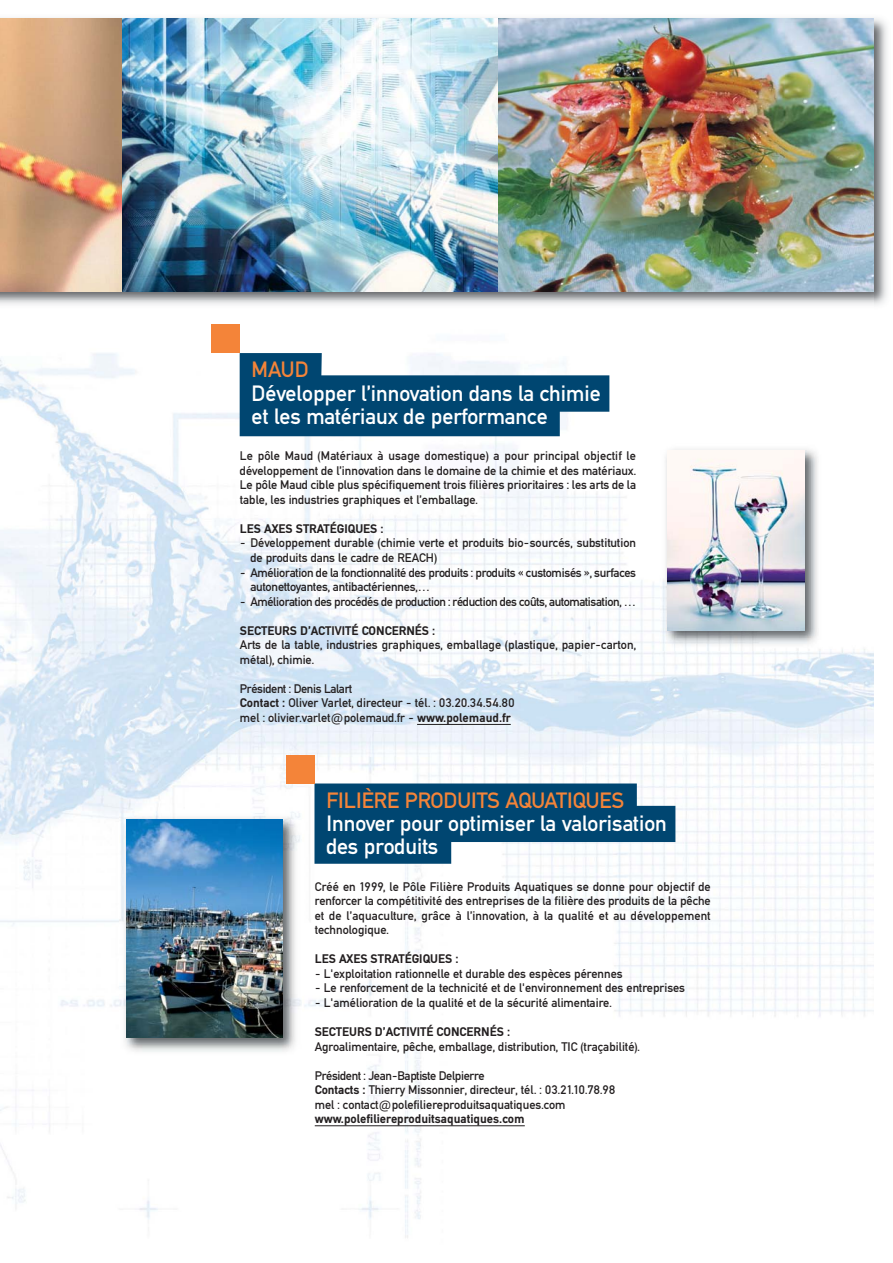
<style>
.page{position:relative;width:893px;height:1263px;background:#fff}
.page>*{position:absolute;margin:0;border:0;box-sizing:border-box;transform-origin:0 0}
.t1{font:23.25px/23.2px "DIN Mittel EF";color:#fff}
.t2{font:23.25px "DIN Mittel EF";color:#f48439}
.t3{font:13.05px/14.5px "DIN Mittel EF";color:#231f20}
.t4{font:700 13.05px "DIN Mittel EF";color:#231f20}
.t5{font:13.05px/14.5px "DIN Mittel EF";letter-spacing:-.02em;color:#231f20}
.t6{font:13.05px "DIN Mittel EF";letter-spacing:-.025em;color:#231f20}
.s1{font-weight:700}
</style>
<div class="page">
<img style="left:0;top:353px;width:873px;height:885px">
<img style="left:0;top:291px;width:873px;height:14px">
<svg style="left:240px;top:353px;width:369px;height:83px"></svg>
<hr style="left:417px;top:724px;width:94px;height:1px;background:#231f20">
<svg style="left:314px;top:783px;width:361px;height:81px"></svg>
<hr style="left:315px;top:1125px;width:210px;height:1px;background:#231f20">
<div style="left:286px;top:755px;width:28px;height:28px;background:#f48439"></div>
<div style="left:211px;top:324px;width:29px;height:29px;background:#f48439"></div>
<img style="left:498px;top:19px;width:376px;height:272px">
<img style="left:120px;top:813px;width:182px;height:243px">
<img style="left:127px;top:819px;width:156px;height:218px">
<img style="left:122px;top:19px;width:376px;height:272px">
<img style="left:661px;top:443px;width:163px;height:207px">
<img style="left:667px;top:450px;width:138px;height:181px">
<svg style="left:0;top:19px;width:122px;height:272px;background:#d0a37f"></svg>
<h1 class="t2" style="left:252px;top:362px;width:58px">MAUD</h1>
<h1 class="t1" style="left:252px;top:383px;width:351px">Développer l’innovation dans la chimie et les matériaux de performance</h1>
<p class="t3" style="left:240px;top:450px;width:398px;text-align:justify">Le pôle Maud (Matériaux à usage domestique) a pour principal objectif le développement de l’innovation dans le domaine de la chimie et des matériaux.<br>Le pôle Maud cible plus spécifiquement trois filières prioritaires : les arts de la table, les industries graphiques et l’emballage.</p>
<p class="t4" style="left:240px;top:524px;width:145px">LES AXES STRATÉGIQUES :</p>
<p class="t3" style="left:250px;top:537px;width:387px;text-indent:-10px">- Développement durable (chimie verte et produits bio-sourcés, substitution de produits dans le cadre de REACH)</p>
<p class="t5" style="left:250px;top:566px;width:387px;text-indent:-10px">- Amélioration de la fonctionnalité des produits : produits « customisés », surfaces autonettoyantes, antibactériennes,…</p>
<p class="t6" style="left:240px;top:597px;width:398px">- Amélioration des procédés de production : réduction des coûts, automatisation, …</p>
<p class="t4" style="left:240px;top:626px;width:197px">SECTEURS D’ACTIVITÉ CONCERNÉS :</p>
<p class="t3" style="left:240px;top:639px;width:398px">Arts de la table, industries graphiques, emballage (plastique, papier-carton, métal), chimie.</p>
<p class="t3" style="left:240px;top:683px;width:276px">Président : Denis Lalart<br><span class="s1">Contact :</span> Oliver Varlet, directeur - tél. : 03.20.34.54.80 mel : olivier.varlet@polemaud.fr - <span class="s1">www.polemaud.fr</span></p>
<h1 class="t2" style="left:326px;top:792px;width:299px">FILIÈRE PRODUITS AQUATIQUES</h1>
<h1 class="t1" style="left:326px;top:814px;width:342px">Innover pour optimiser la valorisation des produits</h1>
<p class="t3" style="left:315px;top:880px;width:398px;text-align:justify">Créé en 1999, le Pôle Filière Produits Aquatiques se donne pour objectif de renforcer la compétitivité des entreprises de la filière des produits de la pêche et de l’aquaculture, grâce à l’innovation, à la qualité et au développement technologique.</p>
<p class="t4" style="left:315px;top:955px;width:145px">LES AXES STRATÉGIQUES :</p>
<p class="t3" style="left:315px;top:967px;width:309px">- L'exploitation rationnelle et durable des espèces pérennes</p>
<p class="t3" style="left:315px;top:982px;width:372px">- Le renforcement de la technicité et de l'environnement des entreprises</p>
<p class="t3" style="left:315px;top:996px;width:298px">- L'amélioration de la qualité et de la sécurité alimentaire.</p>
<p class="t4" style="left:315px;top:1027px;width:197px">SECTEURS D’ACTIVITÉ CONCERNÉS :</p>
<p class="t3" style="left:315px;top:1040px;width:327px">Agroalimentaire, pêche, emballage, distribution, TIC (traçabilité).</p>
<p class="t3" style="left:315px;top:1069px;width:302px">Président : Jean-Baptiste Delpierre<br><span class="s1">Contacts :</span> Thierry Missonnier, directeur, tél. : 03.21.10.78.98 mel : contact@polefiliereproduitsaquatiques.com</p>
<p class="t4" style="left:315px;top:1115px;width:212px">www.polefiliereproduitsaquatiques.com</p>
</div>
